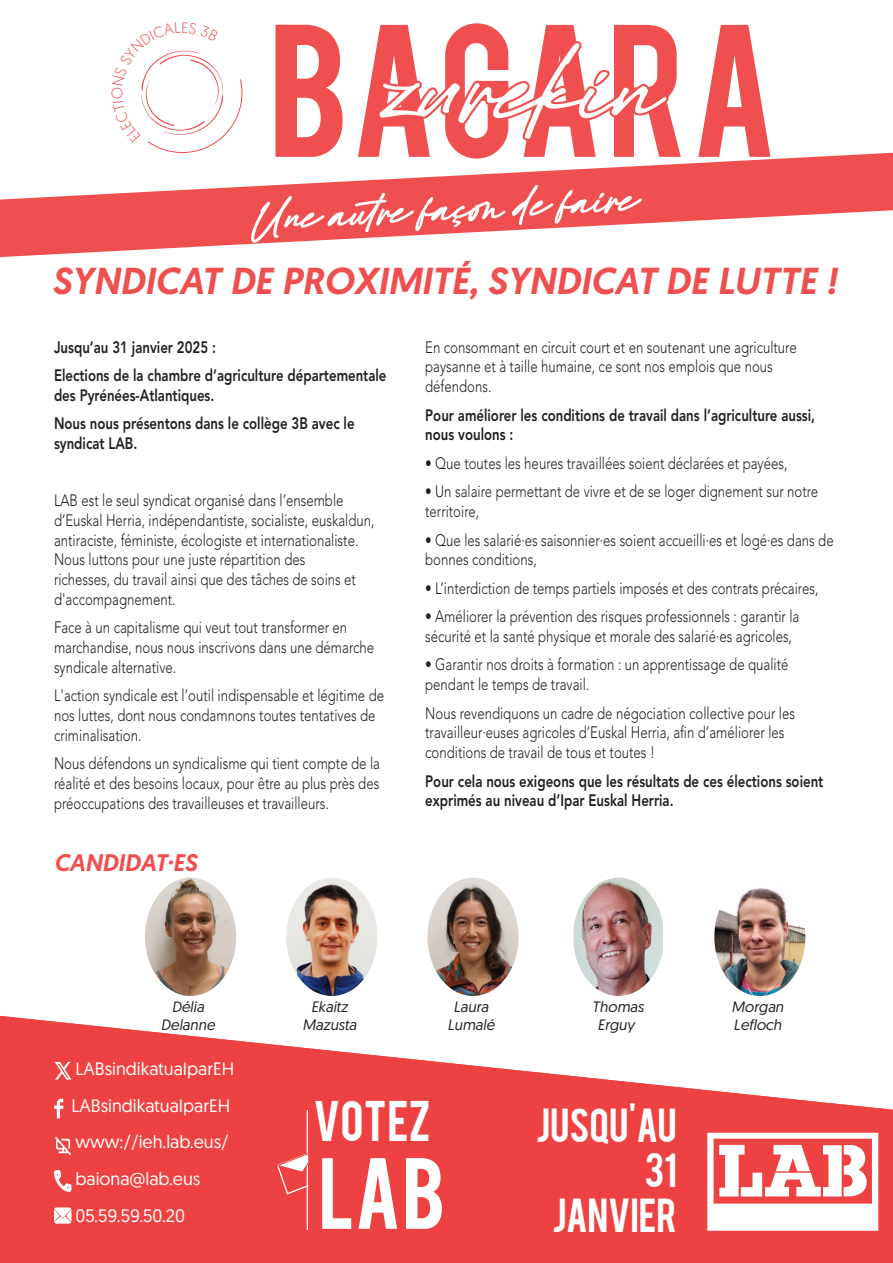
<style>
.page{position:relative;width:893px;height:1263px;background:#fff}
.page>*{position:absolute;margin:0;border:0;box-sizing:border-box;transform-origin:0 0}
.t1{font:79.35px "Bebas";color:#fff}
.t2{font:45px "Bebas";color:#fff}
.t3{font:italic 500 37.5px "Geomanist";color:#ef4f4f}
.t4{font:37.5px "Bebas";letter-spacing:-.005em;color:#fff}
.t5{font:italic 500 24px "Geomanist";color:#ef4f4f}
.t6{font:18px "Geomanist";color:#fff}
.euskera{font:300 16.5px/19.8px "Avenir LT Std";color:#231f20;scale:.8 1}
.euskera-2{font:800 16.5px/19.8px "Avenir LT Std";color:#231f20;scale:.8 1}
.t7{font:italic 15px "Geomanist";color:#231f20}
</style>
<div class="page">
<svg style="left:0;top:153px;width:893px;height:104px"></svg>
<svg style="left:275px;top:23px;width:495px;height:136px"></svg>
<svg style="left:375px;top:40px;width:295px;height:102px"></svg>
<svg style="left:251px;top:193px;width:254px;height:50px"></svg>
<svg style="left:512px;top:185px;width:130px;height:40px;background:#f27171"></svg>
<svg style="left:0;top:1016px;width:893px;height:247px;fill:#ee4242"></svg>
<svg style="left:707px;top:1133px;width:171px;height:98px"></svg>
<svg style="left:55px;top:1062px;width:16px;height:17px"></svg>
<svg style="left:54px;top:1099px;width:9px;height:19px"></svg>
<svg style="left:53px;top:1129px;width:20px;height:95px"></svg>
<img style="left:286px;top:878px;width:91px;height:118px">
<img style="left:427px;top:878px;width:92px;height:118px">
<img style="left:145px;top:878px;width:91px;height:118px">
<img style="left:714px;top:888px;width:91px;height:108px">
<img style="left:573px;top:878px;width:90px;height:118px">
<hr style="left:307px;top:1110px;width:1px;height:119px;background:#fff">
<svg style="left:276px;top:1152px;width:35px;height:42px"></svg>
<svg style="left:141px;top:50px;width:102px;height:103px"></svg>
<p class="t3" style="left:52px;top:256px;width:786px">SYNDICAT DE PROXIMITÉ, SYNDICAT DE LUTTE !</p>
<p class="euskera-2" style="left:54px;top:337px;width:204px">Jusqu’au 31 janvier 2025 :</p>
<p class="euskera-2" style="left:54px;top:365px;width:417px">Elections de la chambre d’agriculture départementale des Pyrénées-Atlantiques.</p>
<p class="euskera-2" style="left:54px;top:414px;width:377px">Nous nous présentons dans le collège 3B avec le syndicat LAB.</p>
<p class="euskera" style="left:54px;top:490px;width:402px">LAB est le seul syndicat organisé dans l’ensemble d’Euskal Herria, indépendantiste, socialiste, euskaldun, antiraciste, féministe, écologiste et internationaliste.<br>Nous luttons pour une juste répartition des<br>richesses, du travail ainsi que des tâches de soins et d'accompagnement.</p>
<p class="euskera" style="left:54px;top:618px;width:402px">Face à un capitalisme qui veut tout transformer en marchandise, nous nous inscrivons dans une démarche syndicale alternative.</p>
<p class="euskera" style="left:54px;top:686px;width:414px">L'action syndicale est l’outil indispensable et légitime de nos luttes, dont nous condamnons toutes tentatives de criminalisation.</p>
<p class="euskera" style="left:54px;top:754px;width:409px;text-align:justify">Nous défendons un syndicalisme qui tient compte de la réalité et des besoins locaux, pour être au plus près des préoccupations des travailleuses et travailleurs.</p>
<p class="t5" style="left:54px;top:846px;width:144px">CANDIDAT·ES</p>
<p class="euskera" style="left:425px;top:337px;width:466px">En consommant en circuit court et en soutenant une agriculture paysanne et à taille humaine, ce sont nos emplois que nous défendons.</p>
<p class="euskera-2" style="left:425px;top:405px;width:489px">Pour améliorer les conditions de travail dans l’agriculture aussi, nous voulons :</p>
<p class="euskera" style="left:425px;top:453px;width:454px">• Que toutes les heures travaillées soient déclarées et payées,</p>
<p class="euskera" style="left:425px;top:482px;width:493px">• Un salaire permettant de vivre et de se loger dignement sur notre territoire,</p>
<p class="euskera" style="left:425px;top:530px;width:512px">• Que les salarié·es saisonnier·es soient accueilli·es et logé·es dans de bonnes conditions,</p>
<p class="euskera" style="left:425px;top:578px;width:493px">• L’interdiction de temps partiels imposés et des contrats précaires,</p>
<p class="euskera" style="left:425px;top:607px;width:469px">• Améliorer la prévention des risques professionnels : garantir la sécurité et la santé physique et morale des salarié·es agricoles,</p>
<p class="euskera" style="left:425px;top:655px;width:455px">• Garantir nos droits à formation : un apprentissage de qualité pendant le temps de travail.</p>
<p class="euskera" style="left:425px;top:703px;width:464px">Nous revendiquons un cadre de négociation collective pour les travailleur·euses agricoles d’Euskal Herria, afin d’améliorer les conditions de travail de tous et toutes !</p>
<p class="euskera-2" style="left:425px;top:771px;width:499px">Pour cela nous exigeons que les résultats de ces élections soient exprimés au niveau d’Ipar Euskal Herria.</p>
<p class="t7" style="left:172px;top:997px;width:34px">Délia</p>
<p class="t7" style="left:161px;top:1015px;width:55px">Delanne</p>
<p class="t7" style="left:311px;top:997px;width:38px">Ekaitz</p>
<p class="t7" style="left:302px;top:1015px;width:56px">Mazusta</p>
<p class="t7" style="left:453px;top:997px;width:37px">Laura</p>
<p class="t7" style="left:447px;top:1015px;width:49px">Lumalé</p>
<p class="t7" style="left:592px;top:997px;width:53px">Thomas</p>
<p class="t7" style="left:598px;top:1015px;width:38px">Erguy</p>
<p class="t7" style="left:731px;top:997px;width:53px">Morgan</p>
<p class="t7" style="left:734px;top:1015px;width:49px">Lefloch</p>
<p class="t6" style="left:75px;top:1057px;width:160px">LABsindikatuaIparEH</p>
<p class="t6" style="left:71px;top:1094px;width:160px">LABsindikatuaIparEH</p>
<p class="t6" style="left:75px;top:1130px;width:155px">www://ieh.lab.eus/</p>
<p class="t6" style="left:75px;top:1167px;width:126px">baiona@lab.eus</p>
<p class="t6" style="left:75px;top:1204px;width:111px">05.59.59.50.20</p>
<p class="t2" style="left:314px;top:1088px;width:119px">VOTEZ</p>
<h1 class="t1" style="left:318px;top:1136px;width:129px">LAB</h1>
<p class="t4" style="left:536px;top:1098px;width:143px">JUSQU'AU</p>
<p class="t4" style="left:645px;top:1143px;width:34px">31</p>
<p class="t4" style="left:552px;top:1188px;width:126px">JANVIER</p>
</div>
